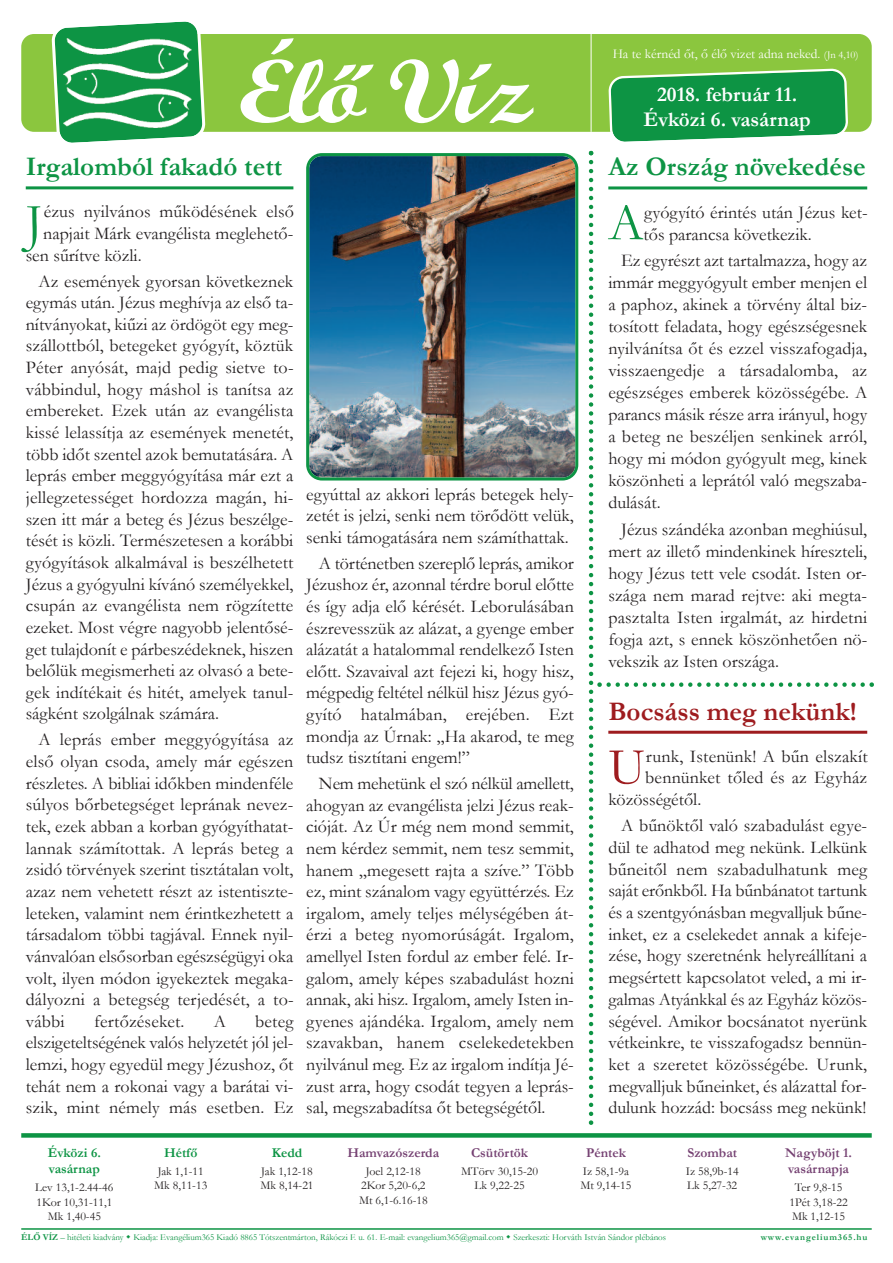
<style>
.page{position:relative;width:893px;height:1263px;background:#fff}
.page>*{position:absolute;margin:0;border:0;box-sizing:border-box;transform-origin:0 0}
.t1{font:90px "Wrexham Script";letter-spacing:-.05em;color:#fff;scale:1.2 1}
.t2{font:52.35px "Garamond";color:#0d9444}
.t3{font:52.35px "Garamond";color:#9e1c1f}
.t4{font:700 27px "Garamond";color:#0d9444}
.t5{font:700 27px "Garamond";color:#9e1c1f}
.t6{font:700 21px "Garamond";color:#fff}
.t7{font:18px/21.6px "Garamond";color:#231f20;text-align:justify}
.t8{font:700 13.5px/16.2px "Garamond";color:#754172}
.t9{font:13.5px "Garamond";color:#fff}
.t10{font:700 13.5px/16.2px "Garamond";color:#0d9444}
.t11{font:12px/14.4px "Garamond";color:#231f20;text-align:center}
.t12{font:9px "Garamond";color:#0d9444}
.t13{font:700 9px "Garamond";letter-spacing:.1em;color:#0d9444}
.s1{font-size:10.5px}
.s2{font-weight:700}
</style>
<div class="page">
<div style="left:21px;top:1133px;width:851px;height:5px;background:#0d9444"></div>
<hr style="left:21px;top:1228px;width:851px;height:2px;background:#0d9444">
<hr style="left:26px;top:186px;width:267px;height:3px;background:#0d9444">
<img style="left:306px;top:153px;width:272px;height:327px">
<div style="left:21px;top:34px;width:851px;height:98px;background:#8bc63e;border-radius:13px"></div>
<svg style="left:51px;top:21px;width:155px;height:122px"></svg>
<hr style="left:591px;top:30px;width:1px;height:102px;background:#fff">
<svg style="left:608px;top:68px;width:240px;height:74px;background:#2da255"></svg>
<img style="left:64px;top:38px;width:127px;height:90px">
<svg style="left:589px;top:151px;width:285px;height:974px"></svg>
<h1 class="t1" style="left:237px;top:59px;width:247px">Éloíí Víz</h1>
<h3 class="t4" style="left:26px;top:152px;width:258px">Irgalomból fakadó tett</h3>
<h2 class="t2" style="left:26px;top:194px;width:19px">J</h2>
<p class="t7" style="left:44px;top:201px;width:252px">ézus nyilvános működésének első</p>
<p class="t7" style="left:43px;top:223px;width:252px">napjait Márk evangélista meglehető-</p>
<p class="t7" style="left:26px;top:244px;width:117px">sen sűrítve közli.</p>
<p class="t7" style="left:26px;top:270px;width:269px;text-indent:13px">Az események gyorsan következnek egymás után. Jézus meghívja az első ta&shy;nítványokat, kiűzi az ördögöt egy meg&shy;szállottból, betegeket gyógyít, köztük Péter anyósát, majd pedig sietve to&shy;vábbindul, hogy máshol is tanítsa az embereket. Ezek után az evangélista kissé lelassítja az események menetét, több időt szentel azok bemutatására. A leprás ember meggyógyítása már ezt a jellegzetességet hordozza magán, hi&shy;szen itt már a beteg és Jézus beszélge&shy;tését is közli. Természetesen a korábbi gyógyítások alkalmával is beszélhetett Jézus a gyógyulni kívánó személyekkel, csupán az evangélista nem rögzítette ezeket. Most végre nagyobb jelentősé&shy;get tulajdonít e párbeszédeknek, hiszen belőlük megismerheti az olvasó a bete&shy;gek indítékait és hitét, amelyek tanul&shy;ságként szolgálnak számára.</p>
<p class="t7" style="left:26px;top:729px;width:269px;text-indent:13px">A leprás ember meggyógyítása az első olyan csoda, amely már egészen részletes. A bibliai időkben mindenféle súlyos bőrbetegséget leprának nevez&shy;tek, ezek abban a korban gyógyíthatat&shy;lannak számítottak. A leprás beteg a zsidó törvények szerint tisztátalan volt, azaz nem vehetett részt az istentiszte&shy;leteken, valamint nem érintkezhetett a társadalom többi tagjával. Ennek nyil&shy;vánvalóan elsősorban egészségügyi oka volt, ilyen módon igyekeztek megaka&shy;dályozni a betegség terjedését, a to&shy;vábbi</p>
<p class="t7" style="left:26px;top:1011px;width:269px;text-indent:229px">beteg elszigeteltségének valós helyzetét jól jel&shy;lemzi, hogy egyedül megy Jézushoz, őt tehát nem a rokonai vagy a barátai vi&shy;szik, mint némely más esetben. Ez</p>
<p class="t7" style="left:94px;top:1011px;width:92px">fertőzéseket.</p>
<p class="t7" style="left:214px;top:1011px;width:14px">A</p>
<p class="t7" style="left:306px;top:484px;width:269px">egyúttal az akkori leprás betegek hely&shy;zetét is jelzi, senki nem törődött velük, senki támogatására nem számíthattak.</p>
<p class="t7" style="left:306px;top:553px;width:269px;text-indent:13px">A történetben szereplő leprás, amikor Jézushoz ér, azonnal térdre borul előtte és így adja elő kérését. Leborulásában észrevesszük az alázat, a gyenge ember alázatát a hatalommal rendelkező Isten előtt. Szavaival azt fejezi ki, hogy hisz, mégpedig feltétel nélkül hisz Jézus gyó&shy;gyító hatalmában, erejében. Ezt mondja az Úrnak: „Ha akarod, te meg tudsz tisztítani engem!”</p>
<p class="t7" style="left:306px;top:773px;width:269px;text-indent:13px">Nem mehetünk el szó nélkül amellett, ahogyan az evangélista jelzi Jézus reak&shy;cióját. Az Úr még nem mond semmit, nem kérdez semmit, nem tesz semmit, hanem „megesett rajta a szíve.” Több ez, mint szánalom vagy együttérzés. Ez irgalom, amely teljes mélységében át&shy;érzi a beteg nyomorúságát. Irgalom, amellyel Isten fordul az ember felé. Ir&shy;galom, amely képes szabadulást hozni annak, aki hisz. Irgalom, amely Isten in&shy;gyenes ajándéka. Irgalom, amely nem szavakban, hanem cselekedetekben nyilvánul meg. Ez az irgalom indítja Jé&shy;zust arra, hogy csodát tegyen a leprás&shy;sal, megszabadítsa őt betegségétől.</p>
<p class="t9" style="left:613px;top:46px;width:247px">Ha te kérnéd őt, ő élő vizet adna neked. <span class="s1">(Jn 4,10)</span></p>
<p class="t6" style="left:657px;top:83px;width:142px">2018. február 11.</p>
<p class="t6" style="left:644px;top:108px;width:169px">Évközi 6. vasárnap</p>
<h3 class="t4" style="left:608px;top:152px;width:259px">Az Ország növekedése</h3>
<h2 class="t2" style="left:608px;top:194px;width:37px">A</h2>
<p class="t7" style="left:644px;top:201px;width:226px;line-height:22px">gyógyító érintés után Jézus ket&shy;tős parancsa következik.</p>
<p class="t7" style="left:608px;top:250px;width:260px;line-height:22px;text-indent:13px">Ez egyrészt azt tartalmazza, hogy az immár meggyógyult ember menjen el a paphoz, akinek a törvény által biz&shy;tosított feladata, hogy egészségesnek nyilvánítsa őt és ezzel visszafogadja, visszaengedje a társadalomba, az egészséges emberek közösségébe. A parancs másik része arra irányul, hogy a beteg ne beszéljen senkinek arról, hogy mi módon gyógyult meg, kinek köszönheti a leprától való megszaba&shy;dulását.</p>
<p class="t7" style="left:608px;top:518px;width:261px;line-height:22px;text-indent:13px">Jézus szándéka azonban meghiúsul, mert az illető mindenkinek híreszteli, hogy Jézus tett vele csodát. Isten or&shy;szága nem marad rejtve: aki megta&shy;pasztalta Isten irgalmát, az hirdetni fogja azt, s ennek köszönhetően nö&shy;vekszik az Isten országa.</p>
<h3 class="t5" style="left:608px;top:696px;width:250px">Bocsáss meg nekünk!</h3>
<h2 class="t3" style="left:608px;top:738px;width:39px">U</h2>
<p class="t7" style="left:646px;top:745px;width:223px">runk, Istenünk! A bűn elszakít</p>
<p class="t7" style="left:645px;top:767px;width:223px">bennünket tőled és az Egyház</p>
<p class="t7" style="left:608px;top:789px;width:94px">közösségétől.</p>
<p class="t7" style="left:608px;top:815px;width:260px;text-indent:13px">A bűnöktől való szabadulást egye&shy;dül te adhatod meg nekünk. Lelkünk bűneitől nem szabadulhatunk meg saját erőnkből. Ha bűnbánatot tartunk és a szentgyónásban megvalljuk bűne&shy;inket, ez a cselekedet annak a kifeje&shy;zése, hogy szeretnénk helyreállítani a megsértett kapcsolatot veled, a mi ir&shy;galmas Atyánkkal és az Egyház közös&shy;ségével. Amikor bocsánatot nyerünk vétkeinkre, te visszafogadsz bennün&shy;ket a szeretet közösségébe. Urunk, megvalljuk bűneinket, és alázattal for&shy;dulunk hozzád: bocsáss meg nekünk!</p>
<p class="t10" style="left:48px;top:1144px;width:55px">Évközi 6. vasárnap</p>
<p class="t11" style="left:35px;top:1180px;width:80px">Lev 13,1-2.44-46<br>1Kor 10,31-11,1<br>Mk 1,40-45</p>
<p class="t10" style="left:164px;top:1144px;width:35px">Hétfő</p>
<p class="t11" style="left:154px;top:1164px;width:55px;text-align:left">Jak 1,1-11<br>Mk 8,11-13</p>
<p class="t10" style="left:272px;top:1144px;width:32px">Kedd</p>
<p class="t11" style="left:260px;top:1164px;width:55px;text-align:left">Jak 1,12-18<br>Mk 8,14-21</p>
<p class="t8" style="left:347px;top:1144px;width:93px">Hamvazószerda</p>
<p class="t11" style="left:359px;top:1164px;width:70px">Joel 2,12-18<br>2Kor 5,20-6,2<br>Mt 6,1-6.16-18</p>
<p class="t8" style="left:471px;top:1144px;width:58px">Csütörtök</p>
<p class="t11" style="left:461px;top:1164px;width:78px">MTörv 30,15-20<br>Lk 9,22-25</p>
<p class="t8" style="left:586px;top:1144px;width:41px">Péntek</p>
<p class="t11" style="left:580px;top:1164px;width:53px;text-align:left">Iz 58,1-9a<br>Mt 9,14-15</p>
<p class="t8" style="left:687px;top:1144px;width:51px">Szombat</p>
<p class="t11" style="left:686px;top:1164px;width:55px;text-align:left">Iz 58,9b-14<br>Lk 5,27-32</p>
<p class="t8" style="left:785px;top:1144px;width:68px">Nagyböjt 1. vasárnapja</p>
<p class="t11" style="left:789px;top:1180px;width:60px">Ter 9,8-15<br>1Pét 3,18-22<br>Mk 1,12-15</p>
<p class="t12" style="left:21px;top:1233px;width:646px"><span class="s2">ÉLŐ VÍZ</span> – hitéleti kiadvány Kiadja: Evangélium365 Kiadó 8865 Tótszentmárton, Rákóczi F. u. 61. E-mail: evangelium365@gmail.com Szerkeszti: Horváth István Sándor plébános</p>
<p class="t13" style="left:761px;top:1233px;width:108px">www.evangelium365.hu</p>
</div>
